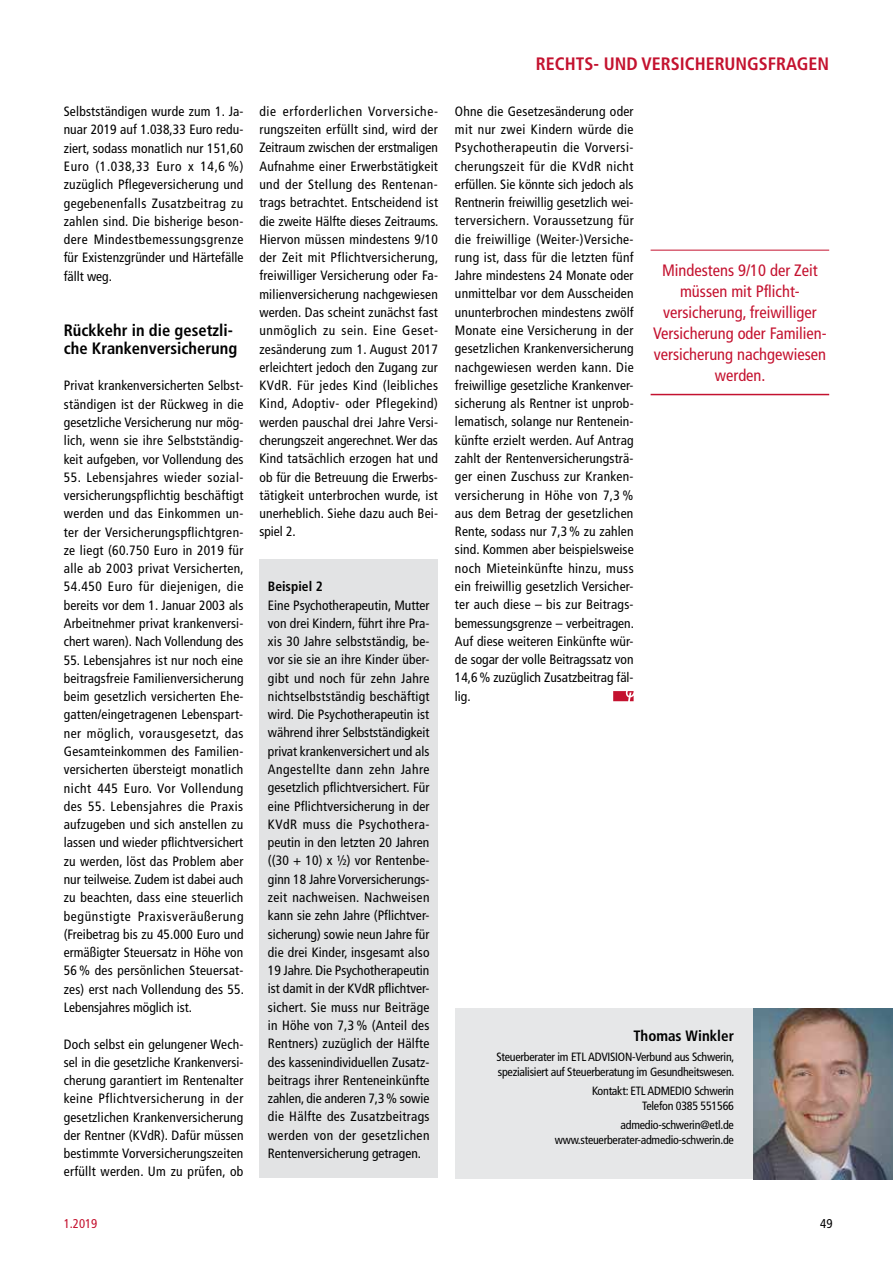
<style>
.page{position:relative;width:893px;height:1263px;background:#fff}
.page>*{position:absolute;margin:0;border:0;box-sizing:border-box;transform-origin:0 0}
.t1{font:700 condensed 18px "Frutiger";color:#c4122f}
.t2{font:condensed 16.5px/21px "Frutiger";color:#c4122f;text-align:center}
.t3{font:700 condensed 16.5px/18px "Frutiger";color:#000}
.t4{font:700 condensed 15px "Frutiger";color:#000}
.t5{font:condensed 13.5px/18.3px "Frutiger";letter-spacing:.01em;color:#000;text-align:justify}
.t6{font:700 condensed 13.5px "Frutiger";color:#000}
.t7{font:condensed 12.75px "Frutiger";color:#c4122f}
.t8{font:condensed 12.75px "Frutiger";color:#000}
.t9{font:condensed 12px/15px "Frutiger";letter-spacing:-.02em;color:#000;text-align:right}
</style>
<div class="page">
<div style="left:259px;top:559px;width:179px;height:619px;background:#e2e3e4"></div>
<div style="left:455px;top:1009px;width:300px;height:170px;background:#e6e7e8"></div>
<img style="left:754px;top:1009px;width:139px;height:170px">
<svg style="left:613px;top:691px;width:21px;height:10px"></svg>
<hr style="left:651px;top:250px;width:178px;height:1px;background:#c4122f">
<hr style="left:651px;top:394px;width:178px;height:1px;background:#c4122f">
<p class="t5" style="left:64px;top:102px;width:181px">Selbstständigen wurde zum 1. Ja&shy;nuar 2019 auf 1.038,33 Euro redu&shy;ziert, sodass monatlich nur 151,60<br>Euro (1.038,33 Euro x 14,6 %) zuzüglich Pflegeversicherung und gegebenenfalls Zusatzbeitrag zu zahlen sind. Die bisherige beson&shy;dere Mindestbemessungsgrenze für Existenzgründer und Härtefälle fällt weg.</p>
<p class="t3" style="left:64px;top:321px;width:175px">Rückkehr in die gesetzli&shy;che Krankenversicherung</p>
<p class="t5" style="left:64px;top:377px;width:181px">Privat krankenversicherten Selbst&shy;ständigen ist der Rückweg in die gesetzliche Versicherung nur mög&shy;lich, wenn sie ihre Selbstständig&shy;keit aufgeben, vor Vollendung des</p>
<p class="t5" style="left:64px;top:468px;width:181px">55. Lebensjahres wieder sozial&shy;versicherungspflichtig beschäftigt werden und das Einkommen un&shy;ter der Versicherungspflichtgren&shy;ze liegt (60.750 Euro in 2019 für alle ab 2003 privat Versicherten, 54.450 Euro für diejenigen, die bereits vor dem 1. Januar 2003 als Arbeitnehmer privat krankenversi&shy;chert waren). Nach Vollendung des</p>
<p class="t5" style="left:64px;top:651px;width:182px">55. Lebensjahres ist nur noch eine beitragsfreie Familienversicherung beim gesetzlich versicherten Ehe&shy;gatten/eingetragenen Lebenspart&shy;ner möglich, vorausgesetzt, das Gesamteinkommen des Familien&shy;versicherten übersteigt monatlich nicht 445 Euro. Vor Vollendung des 55. Lebensjahres die Praxis aufzugeben und sich anstellen zu lassen und wieder pflichtversichert zu werden, löst das Problem aber nur teilweise. Zudem ist dabei auch zu beachten, dass eine steuerlich begünstigte Praxisveräußerung (Freibetrag bis zu 45.000 Euro und ermäßigter Steuersatz in Höhe von 56 % des persönlichen Steuersat&shy;zes) erst nach Vollendung des 55.<br>Lebensjahres möglich ist.</p>
<p class="t5" style="left:64px;top:1035px;width:181px">Doch selbst ein gelungener Wech&shy;sel in die gesetzliche Krankenversi&shy;cherung garantiert im Rentenalter keine Pflichtversicherung in der gesetzlichen Krankenversicherung der Rentner (KVdR). Dafür müssen bestimmte Vorversicherungszeiten erfüllt werden. Um zu prüfen, ob</p>
<p class="t5" style="left:259px;top:102px;width:180px">die erforderlichen Vorversiche&shy;rungszeiten erfüllt sind, wird der Zeitraum zwischen der erstmaligen Aufnahme einer Erwerbstätigkeit und der Stellung des Rentenan&shy;trags betrachtet. Entscheidend ist die zweite Hälfte dieses Zeitraums.<br>Hiervon müssen mindestens 9/10 der Zeit mit Pflichtversicherung, freiwilliger Versicherung oder Fa&shy;milienversicherung nachgewiesen werden. Das scheint zunächst fast unmöglich zu sein. Eine Geset&shy;zesänderung zum 1. August 2017 erleichtert jedoch den Zugang zur KVdR. Für jedes Kind (leibliches Kind, Adoptiv- oder Pflegekind) werden pauschal drei Jahre Versi&shy;cherungszeit angerechnet. Wer das Kind tatsächlich erzogen hat und ob für die Betreuung die Erwerbs&shy;tätigkeit unterbrochen wurde, ist unerheblich. Siehe dazu auch Bei&shy;spiel 2.</p>
<p class="t6" style="left:268px;top:578px;width:56px">Beispiel 2</p>
<p class="t5" style="left:268px;top:596px;width:163px">Eine Psychotherapeutin, Mutter von drei Kindern, führt ihre Pra&shy;xis 30 Jahre selbstständig, be&shy;vor sie sie an ihre Kinder über&shy;gibt und noch für zehn Jahre nichtselbstständig beschäftigt wird. Die Psychotherapeutin ist während ihrer Selbstständigkeit privat krankenversichert und als Angestellte dann zehn Jahre gesetzlich pflichtversichert. Für eine Pflichtversicherung in der KVdR muss die Psychothera&shy;peutin in den letzten 20 Jahren ((30 + 10) x ½) vor Rentenbe&shy;ginn 18 Jahre Vorversicherungs&shy;zeit nachweisen. Nachweisen kann sie zehn Jahre (Pflichtver&shy;sicherung) sowie neun Jahre für die drei Kinder, insgesamt also 19 Jahre. Die Psychotherapeutin ist damit in der KVdR pflichtver&shy;sichert. Sie muss nur Beiträge in Höhe von 7,3 % (Anteil des Rentners) zuzüglich der Hälfte des kassenindividuellen Zusatz&shy;beitrags ihrer Renteneinkünfte zahlen, die anderen 7,3% sowie die Hälfte des Zusatzbeitrags werden von der gesetzlichen Rentenversicherung getragen.</p>
<h1 class="t1" style="left:536px;top:54px;width:295px">RECHTS- UND VERSICHERUNGSFRAGEN</h1>
<p class="t5" style="left:455px;top:102px;width:180px">Ohne die Gesetzesänderung oder mit nur zwei Kindern würde die Psychotherapeutin die Vorversi&shy;cherungszeit für die KVdR nicht erfüllen. Sie könnte sich jedoch als Rentnerin freiwillig gesetzlich wei&shy;terversichern. Voraussetzung für die freiwillige (Weiter-)Versiche&shy;rung ist, dass für die letzten fünf Jahre mindestens 24 Monate oder unmittelbar vor dem Ausscheiden ununterbrochen mindestens zwölf Monate eine Versicherung in der gesetzlichen Krankenversicherung nachgewiesen werden kann. Die freiwillige gesetzliche Krankenver&shy;sicherung als Rentner ist unprob&shy;lematisch, solange nur Rentenein&shy;künfte erzielt werden. Auf Antrag zahlt der Rentenversicherungsträ&shy;ger einen Zuschuss zur Kranken&shy;versicherung in Höhe von 7,3 % aus dem Betrag der gesetzlichen Rente, sodass nur 7,3 % zu zahlen sind. Kommen aber beispielsweise noch Mieteinkünfte hinzu, muss ein freiwillig gesetzlich Versicher&shy;ter auch diese – bis zur Beitrags&shy;bemessungsgrenze – verbeitragen.<br>Auf diese weiteren Einkünfte wür&shy;de sogar der volle Beitragssatz von 14,6% zuzüglich Zusatzbeitrag fäl&shy;lig.</p>
<p class="t2" style="left:653px;top:260px;width:175px">Mindestens 9/10 der Zeit müssen mit Pflicht&shy;versicherung, freiwilliger<br>Versicherung oder Familien&shy;versicherung nachgewiesen werden.</p>
<p class="t4" style="left:633px;top:1027px;width:102px">Thomas Winkler</p>
<p class="t9" style="left:496px;top:1049px;width:239px;text-align:left">Steuerberater im ETL ADVISION-Verbund aus Schwerin, spezialisiert auf Steuerberatung im Gesundheitswesen.</p>
<p class="t9" style="left:592px;top:1083px;width:143px">Kontakt: ETL ADMEDIO Schwerin<br>Telefon 0385 551566</p>
<p class="t9" style="left:555px;top:1117px;width:181px">admedio-schwerin@etl.de www.steuerberater-admedio-schwerin.de</p>
<p class="t7" style="left:64px;top:1216px;width:35px">1.2019</p>
<p class="t8" style="left:820px;top:1216px;width:14px">49</p>
</div>
